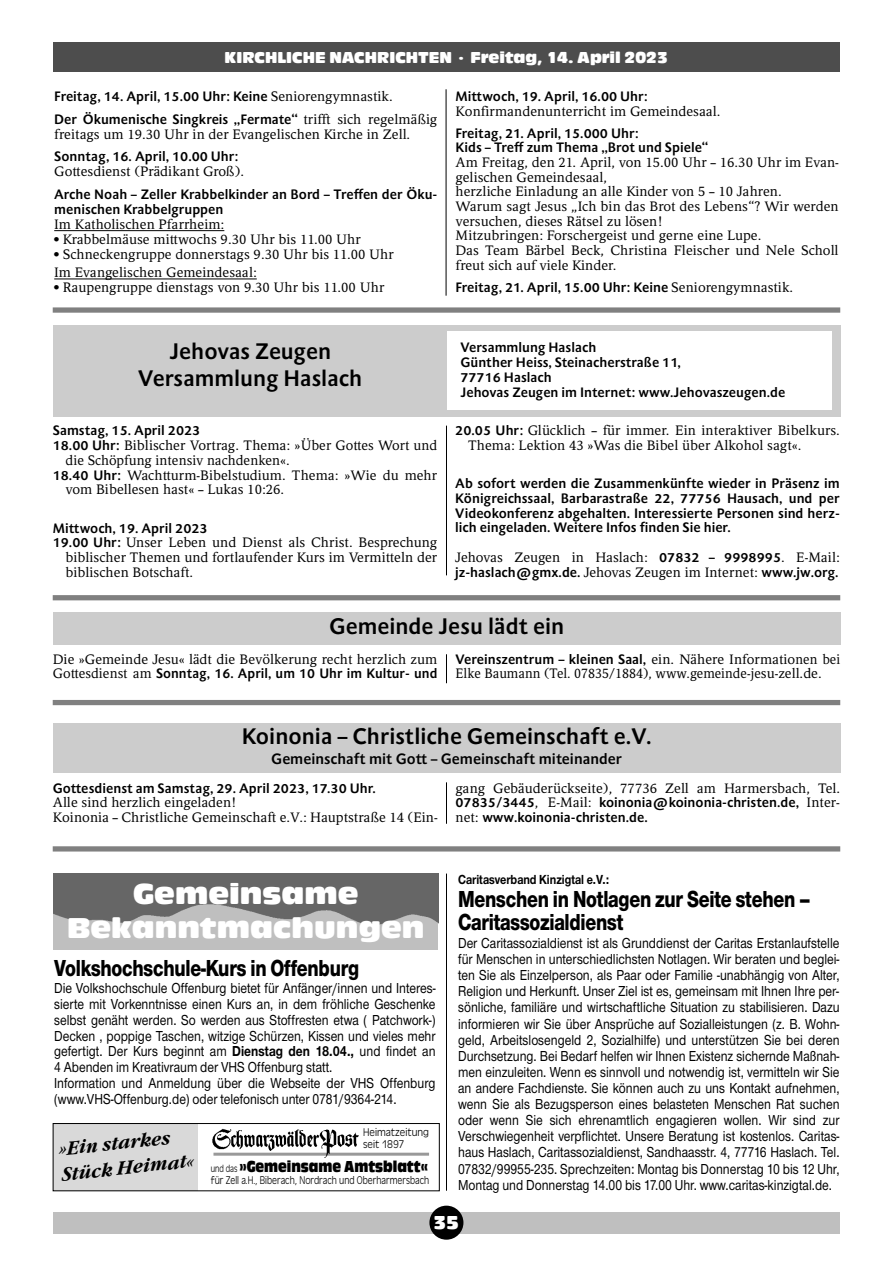
<style>
.page{position:relative;width:893px;height:1263px;background:#fff}
.page>*{position:absolute;margin:0;border:0;box-sizing:border-box;transform-origin:0 0}
.t1{font:30px "Antique Olive T Compact Ro 1";color:#fff;scale:1.05 1}
.t2{font:800 24px/22.8px "Nimbus Sans Novus T";letter-spacing:-.01em;color:#000;scale:.8 1}
.t3{font:700 22.5px "Schwabo Sans";color:#000}
.t4{font:italic 700 19.5px "Garamond Itc T";color:#000;scale:.95 1}
.t5{font:19.5px "Antique Olive T Compact Ro 1";color:#fff}
.t6{font:16.5px "Antique Olive T Compact Ro 1";color:#fff}
.t7{font:16.5px "Antique Olive T Compact";color:#000;scale:.8 1}
.t8{font:500 15px/16px "Nimbus Sans Novus T";color:#000;text-align:justify;scale:.85 1}
.t9{font:700 15px "Schwabo Sans";color:#000}
.t10{font:13.65px/14.9px "Schwabo Serif";color:#000}
.t11{font:700 13.65px/14.9px "Schwabo Sans";color:#000;text-align:justify}
.t12{font:700 13.65px "Nimbus Sans Novus T";color:#000;scale:.85 1}
.t13{font:300 11.7px "Antique Olive T";color:#000;scale:.85 1}
.t14{font:300 11.7px "Antique Olive T";color:#000;scale:.95 1}
.s1{font-family:"Schwabo Serif";font-weight:400}
.s2{font-family:"Schwabo Sans";font-weight:700}
.s3{font-weight:700}
.s4{font-family:"Antique Olive T";font-weight:300;font-size:10.5px}
</style>
<div class="page">
<div style="left:53px;top:1212px;width:786px;height:21px;background:#bfbfbf"></div>
<div style="left:429px;top:1206px;width:34px;height:34px;background:#000;border-radius:50%"></div>
<div style="left:53px;top:43px;width:786px;height:29px;background:#4d4d4d"></div>
<div style="left:53px;top:700px;width:787px;height:5px;background:#808080"></div>
<div style="left:53px;top:846px;width:787px;height:5px;background:#808080"></div>
<div style="left:53px;top:307px;width:787px;height:6px;background:#808080"></div>
<div style="left:53px;top:595px;width:787px;height:5px;background:#808080"></div>
<div style="left:53px;top:723px;width:788px;height:50px;background:#ccc"></div>
<hr style="left:446px;top:782px;width:1px;height:42px;background:#000">
<hr style="left:446px;top:873px;width:1px;height:318px;background:#000">
<div style="left:53px;top:612px;width:788px;height:32px;background:#ccc"></div>
<svg style="left:446px;top:654px;width:1px;height:29px"></svg>
<div style="left:53px;top:325px;width:787px;height:92px;background:#ccc"></div>
<div style="left:448px;top:332px;width:384px;height:78px;background:#fff"></div>
<hr style="left:446px;top:426px;width:1px;height:149px;background:#000">
<hr style="left:446px;top:89px;width:1px;height:207px;background:#000">
<hr style="left:54px;top:230px;width:170px;height:1px;background:#000">
<hr style="left:54px;top:279px;width:203px;height:1px;background:#000">
<div style="left:54px;top:873px;width:384px;height:77px;background:#bfbfbf"></div>
<img style="left:54px;top:873px;width:384px;height:53px">
<div style="left:53px;top:1123px;width:144px;height:67px;background:#d9d9d9"></div>
<div style="left:53px;top:1123px;width:387px;height:68px;border:1px solid #000"></div>
<hr style="left:213px;top:1153px;width:216px;height:3px;background:#999">
<img style="left:212px;top:1128px;width:149px;height:30px">
<p class="t6" style="left:224px;top:49px;width:445px">KIRCHLICHE NACHRICHTEN · Freitag, 14. April 2023</p>
<p class="t11" style="left:54px;top:90px;width:340px">Freitag, 14. April, 15.00 Uhr: Keine <span class="s1">Seniorengymnastik.</span></p>
<p class="t10" style="left:54px;top:113px;width:385px"><span class="s2">Der Ökumenische Singkreis „Fermate“</span> trifft sich regelmäßig freitags um 19.30 Uhr in der Evangelischen Kirche in Zell.</p>
<p class="t11" style="left:54px;top:151px;width:186px">Sonntag, 16. April, 10.00 Uhr:</p>
<p class="t10" style="left:54px;top:165px;width:191px">Gottesdienst (Prädikant Groß).</p>
<p class="t11" style="left:54px;top:188px;width:385px">Arche Noah – Zeller Krabbelkinder an Bord – Treffen der Öku&shy;menischen Krabbelgruppen</p>
<p class="t10" style="left:54px;top:218px;width:172px">Im Katholischen Pfarrheim:</p>
<p class="t10" style="left:54px;top:233px;width:308px">• Krabbelmäuse mittwochs 9.30 Uhr bis 11.00 Uhr</p>
<p class="t10" style="left:54px;top:247px;width:341px">• Schneckengruppe donnerstags 9.30 Uhr bis 11.00 Uhr</p>
<p class="t10" style="left:54px;top:266px;width:204px">Im Evangelischen Gemeindesaal:</p>
<p class="t10" style="left:54px;top:281px;width:332px">• Raupengruppe dienstags von 9.30 Uhr bis 11.00 Uhr</p>
<p class="t11" style="left:455px;top:90px;width:194px">Mittwoch, 19. April, 16.00 Uhr:</p>
<p class="t10" style="left:455px;top:105px;width:266px">Konfirmandenunterricht im Gemeindesaal.</p>
<p class="t11" style="left:455px;top:127px;width:185px">Freitag, 21. April, 15.000 Uhr:</p>
<p class="t11" style="left:455px;top:142px;width:254px">Kids – Treff zum Thema „Brot und Spiele“</p>
<p class="t10" style="left:455px;top:156px;width:385px">Am Freitag, den 21. April, von 15.00 Uhr – 16.30 Uhr im Evan&shy;gelischen Gemeindesaal,</p>
<p class="t10" style="left:455px;top:185px;width:328px">herzliche Einladung an alle Kinder von 5 – 10 Jahren.</p>
<p class="t10" style="left:455px;top:200px;width:385px">Warum sagt Jesus „Ich bin das Brot des Lebens“? Wir werden versuchen, dieses Rätsel zu lösen!</p>
<p class="t10" style="left:455px;top:229px;width:307px">Mitzubringen: Forschergeist und gerne eine Lupe.</p>
<p class="t10" style="left:455px;top:244px;width:385px">Das Team Bärbel Beck, Christina Fleischer und Nele Scholl freut sich auf viele Kinder.</p>
<p class="t11" style="left:455px;top:281px;width:339px">Freitag, 21. April, 15.00 Uhr: Keine <span class="s1">Seniorengymnastik.</span></p>
<p class="t3" style="left:169px;top:342px;width:163px">Jehovas Zeugen</p>
<p class="t3" style="left:138px;top:369px;width:225px">Versammlung Haslach</p>
<p class="t11" style="left:53px;top:424px;width:149px">Samstag, 15. April 2023</p>
<p class="t10" style="left:66px;top:439px;width:373px;text-indent:-13px"><span class="s2">18.00 Uhr:</span> Biblischer Vortrag. Thema: »Über Gottes Wort und die Schöpfung intensiv nachdenken«.</p>
<p class="t10" style="left:65px;top:468px;width:373px;text-indent:-13px"><span class="s2">18.40 Uhr:</span> Wachtturm-Bibelstudium. Thema: »Wie du mehr vom Bibellesen hast« – Lukas 10:26.</p>
<p class="t11" style="left:53px;top:522px;width:157px">Mittwoch, 19. April 2023</p>
<p class="t10" style="left:65px;top:536px;width:373px;text-align:justify;text-indent:-13px"><span class="s2">19.00 Uhr:</span> Unser Leben und Dienst als Christ. Besprechung biblischer Themen und fortlaufender Kurs im Vermitteln der biblischen Botschaft.</p>
<p class="t11" style="left:460px;top:341px;width:137px">Versammlung Haslach</p>
<p class="t11" style="left:460px;top:356px;width:222px">Günther Heiss, Steinacherstraße 11,</p>
<p class="t11" style="left:460px;top:371px;width:93px">77716 Haslach</p>
<p class="t11" style="left:460px;top:386px;width:326px">Jehovas Zeugen im Internet: www.Jehovaszeugen.de</p>
<p class="t10" style="left:468px;top:424px;width:373px;text-indent:-13px"><span class="s2">20.05 Uhr:</span> Glücklich – für immer. Ein interaktiver Bibelkurs.<br>Thema: Lektion 43 »Was die Bibel über Alkohol sagt«.</p>
<p class="t11" style="left:455px;top:477px;width:386px">Ab sofort werden die Zusammenkünfte wieder in Präsenz im Königreichssaal, Barbarastraße 22, 77756 Hausach, und per Videokonferenz abgehalten. Interessierte Personen sind herz&shy;lich eingeladen. Weitere Infos finden Sie hier.</p>
<p class="t10" style="left:455px;top:551px;width:386px">Jehovas Zeugen in Haslach: <span class="s2">07832 – 9998995</span>. E-Mail: <span class="s2">jz-haslach@gmx.de.</span> Jehovas Zeugen im Internet: <span class="s2">www.jw.org.</span></p>
<p class="t3" style="left:329px;top:617px;width:237px">Gemeinde Jesu lädt ein</p>
<p class="t10" style="left:53px;top:653px;width:386px;line-height:14.4px">Die »Gemeinde Jesu« lädt die Bevölkerung recht herzlich zum<br>Gottesdienst am <span class="s2">Sonntag, 16. April, um 10 Uhr im Kultur- und</span></p>
<p class="t10" style="left:455px;top:653px;width:386px;line-height:14.4px"><span class="s2">Vereinszentrum – kleinen Saal,</span> ein. Nähere Informationen bei<br>Elke Baumann (Tel. 07835/1884), www.gemeinde-jesu-zell.de.</p>
<p class="t3" style="left:242px;top:728px;width:411px">Koinonia – Christliche Gemeinschaft e.V.</p>
<p class="t9" style="left:271px;top:753px;width:352px">Gemeinschaft mit Gott – Gemeinschaft miteinander</p>
<p class="t11" style="left:53px;top:782px;width:325px">Gottesdienst am Samstag, 29. April 2023, 17.30 Uhr.</p>
<p class="t10" style="left:53px;top:796px;width:186px">Alle sind herzlich eingeladen!</p>
<p class="t10" style="left:53px;top:811px;width:386px">Koinonia – Christliche Gemeinschaft e.V.: Hauptstraße 14 (Ein-</p>
<p class="t10" style="left:455px;top:782px;width:386px;text-align:justify">gang Gebäuderückseite), 77736 Zell am Harmersbach, Tel.<br><span class="s2">07835/3445</span>, E-Mail: <span class="s2">koinonia@koinonia-christen.de,</span> Inter&shy;net: <span class="s2">www.koinonia-christen.de.</span></p>
<p class="t1" style="left:133px;top:879px;width:216px">Gemeinsame</p>
<p class="t1" style="left:67px;top:912px;width:342px">Bekanntmachungen</p>
<p class="t2" style="left:54px;top:958px;width:383px">Volkshochschule-Kurs in Offenburg</p>
<p class="t8" style="left:54px;top:982px;width:450px">Die Volkshochschule Offenburg bietet für Anfänger/innen und Interes&shy;sierte mit Vorkenntnisse einen Kurs an, in dem fröhliche Geschenke selbst genäht werden. So werden aus Stoffresten etwa ( Patchwork-)<br>Decken , poppige Taschen, witzige Schürzen, Kissen und vieles mehr gefertigt. Der Kurs beginnt am <span class="s3">Dienstag den 18.04.,</span> und findet an 4 Abenden im Kreativraum der VHS Offenburg statt.</p>
<p class="t8" style="left:54px;top:1076px;width:450px">Information und Anmeldung über die Webseite der VHS Offenburg (www.VHS-Offenburg.de) oder telefonisch unter 0781/9364-214.</p>
<p class="t14" style="left:363px;top:1125px;width:71px">Heimatzeitung</p>
<p class="t14" style="left:363px;top:1137px;width:45px">seit 1897</p>
<p class="t4" style="left:58px;top:1141px;width:120px;rotate:-6deg">»Ein starkes</p>
<p class="t4" style="left:60px;top:1167px;width:142px;rotate:-6deg">Stück Heimat«</p>
<p class="t7" style="left:211px;top:1158px;width:273px"><span class="s4">und das</span> »Gemeinsame Amtsblatt«</p>
<p class="t13" style="left:211px;top:1174px;width:259px">für Zell a.H., Biberach, Nordrach und Oberharmersbach</p>
<p class="t12" style="left:458px;top:875px;width:179px">Caritasverband Kinzigtal e.V.:</p>
<p class="t2" style="left:458px;top:889px;width:442px">Menschen in Notlagen zur Seite stehen –<br>Caritassozialdienst</p>
<p class="t8" style="left:458px;top:936px;width:450px">Der Caritassozialdienst ist als Grunddienst der Caritas Erstanlaufstelle für Menschen in unterschiedlichsten Notlagen. Wir beraten und beglei&shy;ten Sie als Einzelperson, als Paar oder Familie -unabhängig von Alter, Religion und Herkunft. Unser Ziel ist es, gemeinsam mit Ihnen Ihre per&shy;sönliche, familiäre und wirtschaftliche Situation zu stabilisieren. Dazu informieren wir Sie über Ansprüche auf Sozialleistungen (z. B. Wohn&shy;geld, Arbeitslosengeld 2, Sozialhilfe) und unterstützen Sie bei deren Durchsetzung. Bei Bedarf helfen wir Ihnen Existenz sichernde Maßnah&shy;men einzuleiten. Wenn es sinnvoll und notwendig ist, vermitteln wir Sie an andere Fachdienste. Sie können auch zu uns Kontakt aufnehmen, wenn Sie als Bezugsperson eines belasteten Menschen Rat suchen oder wenn Sie sich ehrenamtlich engagieren wollen. Wir sind zur Verschwiegenheit verpflichtet. Unsere Beratung ist kostenlos. Caritas&shy;haus Haslach, Caritassozialdienst, Sandhaasstr. 4, 77716 Haslach. Tel.<br>07832/99955-235. Sprechzeiten: Montag bis Donnerstag 10 bis 12 Uhr, Montag und Donnerstag 14.00 bis 17.00 Uhr. www.caritas-kinzigtal.de.</p>
<p class="t5" style="left:433px;top:1212px;width:27px">35</p>
</div>
